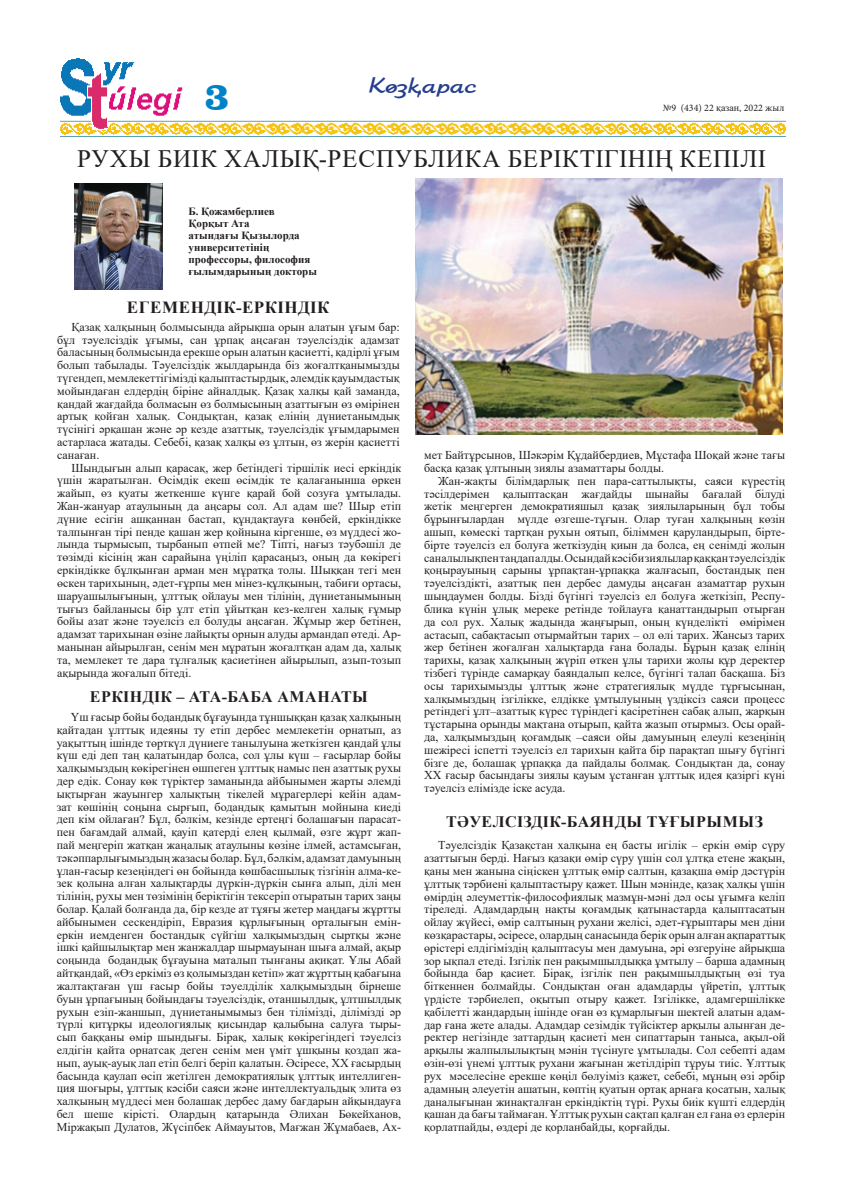
<style>
.page{position:relative;width:842px;height:1191px;background:#fff}
.page>*{position:absolute;margin:0;border:0;box-sizing:border-box;transform-origin:0 0}
.t1{font:700 40px "Clarendon BT";color:#0082c9}
.t2{font:25px "Times New Roman";letter-spacing:.025em;color:#231f20}
.t3{font:23px "Sanasoft Chroma.kz";color:#253f8e}
.t4{font:700 17px "Times New Roman";letter-spacing:.035em;color:#231f20}
.t5{font:700 16px "Times New Roman";letter-spacing:.035em;color:#231f20}
.t6{font:12px/12.8px "Times New Roman";color:#231f20;text-align:justify}
.t7{font:700 11px/12px "Times New Roman";color:#231f20}
.t8{font:10px "Minion Pro";color:#231f20}
.s1{font-family:"Times New Roman"}
</style>
<div class="page">
<img style="left:60px;top:58px;width:725px;height:79px">
<img style="left:74px;top:183px;width:89px;height:106px">
<img style="left:415px;top:178px;width:367px;height:257px">
<h1 class="t1" style="left:204px;top:72px;width:27px">3</h1>
<h3 class="t3" style="left:369px;top:72px;width:109px">Көзқарас</h3>
<p class="t8" style="left:663px;top:101px;width:123px">№9 (434) 22 <span class="s1">қазан</span>, 2022 жыл</p>
<h2 class="t2" style="left:77px;top:141px;width:97px">Рухы биік</h2>
<h2 class="t2" style="left:224px;top:141px;width:137px">халық-Респуб</h2>
<h2 class="t2" style="left:428px;top:141px;width:37px">лика</h2>
<h2 class="t2" style="left:508px;top:141px;width:15px">беріктігіні</h2>
<h2 class="t2" style="left:655px;top:141px;width:41px">ң кепі</h2>
<h2 class="t2" style="left:740px;top:141px;width:26px">лі</h2>
<p class="t7" style="left:189px;top:205px;width:130px">Б. Қожамберлиев<br>Қорқыт Ата<br>атындағы Қызылорда университетінің профессоры, философия ғылымдарының докторы</p>
<h3 class="t4" style="left:127px;top:295px;width:194px">Егемендік-еркіндік</h3>
<p class="t6" style="left:57px;top:320px;width:344px;text-indent:14px">Қазақ халқының болмысында айрықша орын алатын ұғым бар: бұл тәуелсіздік ұғымы, сан ұрпақ аңсаған тәуелсіздік адамзат баласының болмысында ерекше орын алатын қасиетті, қадірлі ұғым болып табылады. Тәуелсіздік жылдарында біз жоғалтқанымызды түгендеп, мемлекеттігімізді қалыптастырдық, әлемдік қауымдастық мойындаған елдердің біріне айналдық. Қазақ халқы қай заманда, қандай жағдайда болмасын өз болмысының азаттығын өз өмірінен артық қойған халық. Сондықтан, қазақ елінің дүниетанымдық түсінігі әрқашан және әр кезде азаттық, тәуелсіздік ұғымдарымен астарласа жатады. Себебі, қазақ халқы өз ұлтын, өз жерін қасиетті санаған.</p>
<p class="t6" style="left:57px;top:461px;width:345px;text-indent:14px">Шындығын алып қарасақ, жер бетіндегі тіршілік иесі еркіндік үшін жаратылған. Өсімдік екеш өсімдік те қалағанынша өркен жайып, өз қуаты жеткенше күнге қарай бой созуға ұмтылады.<br>Жан-жануар атаулының да аңсары сол. Ал адам ше? Шыр етіп дүние есігін ашқаннан бастап, құндақтауға көнбей, еркіндікке талпынған тірі пенде қашан жер қойнына кіргенше, өз мүддесі жо&shy;лында тырмысып, тырбанып өтпей ме? Тіпті, нағыз тәубәшіл де төзімді кісінің жан сарайына үңіліп қарасаңыз, оның да көкірегі еркіндікке бұлқынған арман мен мұратқа толы. Шыққан тегі мен өскен тарихының, әдет-ғұрпы мен мінез-құлқының, табиғи ортасы, шаруашылығының, ұлттық ойлауы мен тілінің, дүниетанымының тығыз байланысы бір ұлт етіп ұйытқан кез-келген халық ғұмыр бойы азат және тәуелсіз ел болуды аңсаған. Жұмыр жер бетінен, адамзат тарихынан өзіне лайықты орнын алуды армандап өтеді. Ар&shy;манынан айырылған, сенім мен мұратын жоғалтқан адам да, халық та, мемлекет те дара тұлғалық қасиетінен айырылып, азып-тозып ақырында жоғалып бітеді.</p>
<p class="t6" style="left:57px;top:710px;width:346px;text-indent:14px">Үш ғасыр бойы бодандық бұғауында тұншыққан қазақ халқының қайтадан ұлттық идеяны ту етіп дербес мемлекетін орнатып, аз уақыттың ішінде төрткүл дүниеге танылуына жеткізген қандай ұлы күш еді деп таң қалатындар болса, сол ұлы күш – ғасырлар бойы халқымыздың көкірегінен өшпеген ұлттық намыс пен азаттық рухы дер едік. Сонау көк түріктер заманында айбынымен жарты әлемді ықтырған жауынгер халықтың тікелей мұрагерлері кейін адам&shy;зат көшінің соңына сырғып, бодандық қамытын мойнына киеді деп кім ойлаған? Бұл, бәлкім, кезінде ертеңгі болашағын парасат&shy;пен бағамдай алмай, қауіп қатерді елең қылмай, өзге жұрт жап&shy;пай меңгеріп жатқан жаңалық атаулыны көзіне ілмей, астамсыған, тәкәппарлығымыздың жазасы болар. Бұл, бәлкім, адамзат дамуының ұлан-ғасыр кезеңіндегі өн бойында көшбасшылық тізгінін алма-ке&shy;зек қолына алған халықтарды дүркін-дүркін сынға алып, ділі мен тілінің, рухы мен төзімінің беріктігін тексеріп отыратын тарих заңы болар. Қалай болғанда да, бір кезде ат тұяғы жетер маңдағы жұртты айбынымен сескендіріп, Евразия құрлығының орталығын емін&shy;еркін иемденген бостандық сүйгіш халқымыздың сыртқы және ішкі қайшылықтар мен жанжалдар шырмауынан шыға алмай, ақыр соңында бодандық бұғауына маталып тынғаны ақиқат. Ұлы Абай айтқандай, «Өз еркіміз өз қолымыздан кетіп» жат жұрттың қабағына жалтақтаған үш ғасыр бойы тәуелділік халқымыздың бірнеше буын ұрпағының бойындағы тәуелсіздік, отаншылдық, ұлтшылдық рухын езіп-жаншып, дүниетанымымыз бен тілімізді, ділімізді әр түрлі қитұрқы идеологиялық қисындар қалыбына салуға тыры&shy;сып баққаны өмір шындығы. Бірақ, халық көкірегіндегі тәуелсіз елдігін қайта орнатсақ деген сенім мен үміт ұшқыны қоздап жа&shy;нып, ауық-ауық лап етіп белгі беріп қалатын. Әсіресе, ХХ ғасырдың басында қаулап өсіп жетілген демократиялық ұлттық интеллиген&shy;ция шоғыры, ұлттық кәсіби саяси және интеллектуальдық элита өз халқының мүддесі мен болашақ дербес даму бағдарын айқындауға бел шеше кірісті. Олардың қатарында Әлихан Бөкейханов, Міржақып Дулатов, Жүсіпбек Аймауытов, Мағжан Жұмабаев, Ах-</p>
<h3 class="t5" style="left:90px;top:685px;width:111px">Еркіндік – ата</h3>
<h3 class="t5" style="left:222px;top:685px;width:70px">-баба ама</h3>
<h3 class="t5" style="left:317px;top:685px;width:52px">наты</h3>
<p class="t6" style="left:424px;top:448px;width:363px">мет Байтұрсынов, Шәкәрім Құдайбердиев, Мұстафа Шоқай және тағы басқа қазақ ұлтының зиялы азаматтары болды.</p>
<p class="t6" style="left:424px;top:474px;width:363px;text-indent:14px">Жан-жақты білімдарлық пен пара-саттылықты, саяси күрестің тәсілдерімен қалыптасқан жағдайды шынайы бағалай білуді жетік меңгерген демократияшыл қазақ зиялыларының бұл тобы бұрынғылардан мүлде өзгеше-тұғын. Олар туған халқының көзін ашып, көмескі тартқан рухын оятып, біліммен қаруландырып, бірте&shy;бірте тәуелсіз ел болуға жеткізудің қиын да болса, ең сенімді жолын саналылықпен таңдап алды. Осындай кәсіби зиялылар қаққан тәуелсіздік қоңырауының сарыны ұрпақтан-ұрпаққа жалғасып, бостандық пен тәуелсіздікті, азаттық пен дербес дамуды аңсаған азаматтар рухын шыңдаумен болды. Бізді бүгінгі тәуелсіз ел болуға жеткізіп, Респу&shy;блика күнін ұлық мереке ретінде тойлауға қанаттандырып отырған да сол рух. Халық жадында жаңғырып, оның күнделікті өмірімен астасып, сабақтасып отырмайтын тарих – ол өлі тарих. Жансыз тарих жер бетінен жоғалған халықтарда ғана болады. Бұрын қазақ елінің тарихы, қазақ халқының жүріп өткен ұлы тарихи жолы құр деректер тізбегі түрінде самарқау баяндалып келсе, бүгінгі талап басқаша. Біз осы тарихымызды ұлттық және стратегиялық мүдде тұрғысынан, халқымыздың ізгілікке, елдікке ұмтылуының үздіксіз саяси процесс ретіндегі ұлт–азаттық күрес түріндегі қасіретінен сабақ алып, жарқын тұстарына орынды мақтана отырып, қайта жазып отырмыз. Осы орай&shy;да, халқымыздың қоғамдық –саяси ойы дамуының елеулі кезеңінің шежіресі іспетті тәуелсіз ел тарихын қайта бір парақтап шығу бүгінгі бізге де, болашақ ұрпаққа да пайдалы болмақ. Сондықтан да, сонау ХХ ғасыр басындағы зиялы қауым ұстанған ұлттық идея қазіргі күні тәуелсіз елімізде іске асуда.</p>
<h3 class="t5" style="left:446px;top:810px;width:318px">Тәуелсіздік-баянды тұғырымыз</h3>
<p class="t6" style="left:424px;top:838px;width:363px;text-indent:14px">Тәуелсіздік Қазақстан халқына ең басты игілік – еркін өмір сүру азаттығын берді. Нағыз қазақи өмір сүру үшін сол ұлтқа етене жақын, қаны мен жанына сіңіскен ұлттық өмір салтын, қазақша өмір дәстүрін ұлттық тәрбиені қалыптастыру қажет. Шын мәнінде, қазақ халқы үшін өмірдің әлеуметтік-философиялық мазмұн-мәні дәл осы ұғымға келіп тіреледі. Адамдардың нақты қоғамдық қатынастарда қалыптасатын ойлау жүйесі, өмір салтының рухани желісі, әдет-ғұрыптары мен діни көзқарастары, әсіресе, олардың санасында берік орын алған ақпараттық өрістері елдігіміздің қалыптасуы мен дамуына, әрі өзгеруіне айрықша зор ықпал етеді. Ізгілік пен рақымшылдыққа ұмтылу – барша адамның бойында бар қасиет. Бірақ, ізгілік пен рақымшылдықтың өзі туа біткеннен болмайды. Сондықтан оған адамдарды үйретіп, ұлттық үрдісте тәрбиелеп, оқытып отыру қажет. Ізгілікке, адамгершілікке қабілетті жандардың ішінде оған өз құмарлығын шектей алатын адам&shy;дар ғана жете алады. Адамдар сезімдік түйсіктер арқылы алынған де&shy;ректер негізінде заттардың қасиеті мен сипаттарын таныса, ақыл-ой арқылы жалпылылықтың мәнін түсінуге ұмтылады. Сол себепті адам өзін-өзі үнемі ұлттық рухани жағынан жетілдіріп тұруы тиіс. Ұлттық рух мәселесіне ерекше көңіл бөлуіміз қажет, себебі, мұның өзі әрбір адамның әлеуетін ашатын, көптің қуатын ортақ арнаға қосатын, халық даналығынан жинақталған еркіндіктің түрі. Рухы биік күшті елдердің қашан да бағы таймаған. Ұлттық рухын сақтап қалған ел ғана өз ерлерін қорлатпайды, өздері де қорланбайды, қорғайды.</p>
</div>
